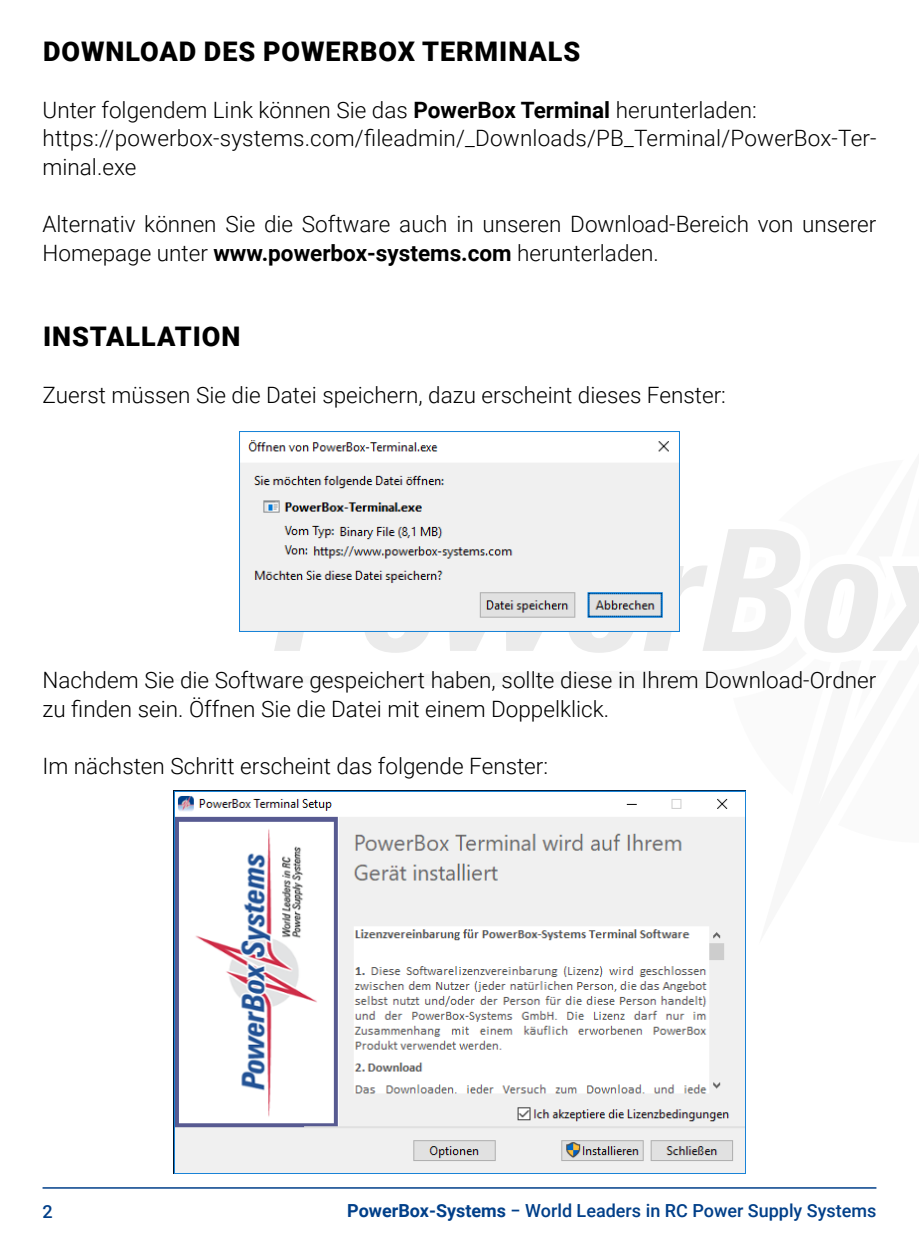
<style>
.page{position:relative;width:919px;height:1234px;background:#fff}
.page>*{position:absolute;margin:0;border:0;box-sizing:border-box;transform-origin:0 0}
.t1{font:900 27px "Roboto";letter-spacing:.035em;color:#000}
.t2{font:300 22.5px/28.5px "Roboto";color:#000}
.t3{font:500 18px "Roboto";color:#003f89}
.s1{font-weight:700}
</style>
<div class="page">
<hr style="left:43px;top:1186px;width:833px;height:2px;background:#003f89">
<svg style="left:274px;top:631px;width:163px;height:21px"></svg>
<svg style="left:447px;top:529px;width:471px;height:123px"></svg>
<img style="left:239px;top:431px;width:440px;height:200px">
<img style="left:173px;top:790px;width:572px;height:382px">
<p class="t1" style="left:43px;top:32px;width:539px">DOWNLOAD DES POWERBOX TERMINALS</p>
<p class="t2" style="left:43px;top:95px;width:835px">Unter folgendem Link können Sie das <span class="s1">PowerBox Terminal</span> herunterladen: https://powerbox-systems.com/fileadmin/_Downloads/PB_Terminal/PowerBox-Ter&shy;minal.exe</p>
<p class="t2" style="left:43px;top:209px;width:835px">Alternativ können Sie die Software auch in unseren Download-Bereich von unserer<br>Homepage unter <span class="s1">www.powerbox-systems.com</span> herunterladen.</p>
<p class="t1" style="left:43px;top:317px;width:199px">INSTALLATION</p>
<p class="t2" style="left:43px;top:380px;width:685px">Zuerst müssen Sie die Datei speichern, dazu erscheint dieses Fenster:</p>
<p class="t2" style="left:43px;top:665px;width:835px">Nachdem Sie die Software gespeichert haben, sollte diese in Ihrem Download-Ordner zu finden sein. Öffnen Sie die Datei mit einem Doppelklick.</p>
<p class="t2" style="left:43px;top:750px;width:507px">Im nächsten Schritt erscheint das folgende Fenster:</p>
<p class="t3" style="left:43px;top:1198px;width:12px">2</p>
<p class="t3" style="left:347px;top:1197px;width:530px"><span class="s1">PowerBox-Systems</span> − World Leaders in RC Power Supply Systems</p>
</div>
